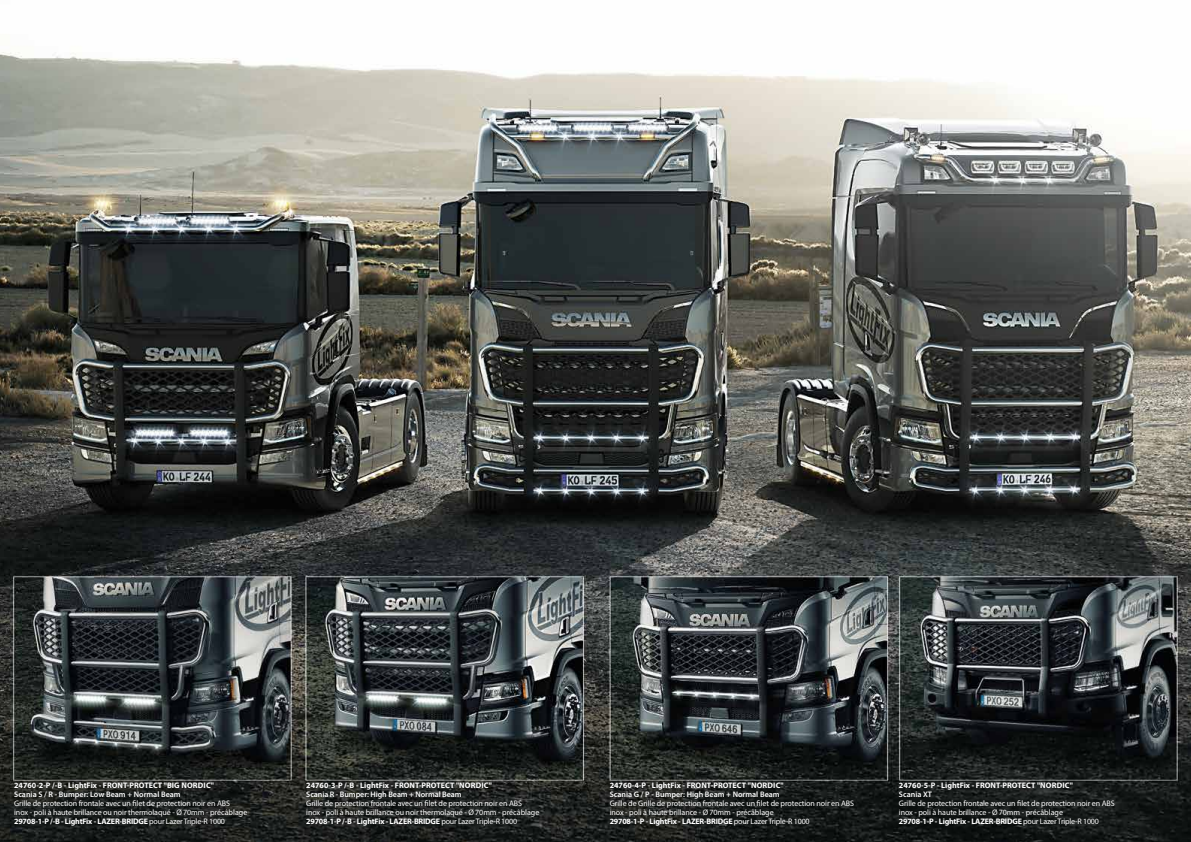
<style>
.page{position:relative;width:1191px;height:842px;background:#fff}
.page>*{position:absolute;margin:0;border:0;box-sizing:border-box;transform-origin:0 0}
.t1{font:8px/9px "Myriad Pro";letter-spacing:-.01em;color:#fff}
.t2{font:700 8px "Myriad Pro";color:#fff}
.t3{font:600 8px "Myriad Pro";color:#fff}
.s1{font-weight:700}
</style>
<div class="page">
<img style="left:0;top:52px;width:1191px;height:790px">
<p class="t2" style="left:14px;top:780px;width:201px">24760-2-P /-B - LightFix - FRONT-PROTECT "BIG NORDIC"</p>
<p class="t3" style="left:14px;top:790px;width:168px">Scania S / R - Bumper: Low Beam + Normal Beam</p>
<p class="t1" style="left:14px;top:799px;width:235px">Grille de protection frontale avec un filet de protection noir en ABS<br>inox - poli à haute brillance ou noir thermolaqué - Ø 70mm - précâblage<br><span class="s1">29708-1-P /-B - LightFix - LAZER-BRIDGE</span> pour Lazer Triple-R 1000</p>
<p class="t2" style="left:306px;top:780px;width:187px">24760-3-P /-B - LightFix - FRONT-PROTECT "NORDIC"</p>
<p class="t3" style="left:306px;top:790px;width:157px">Scania R - Bumper: High Beam + Normal Beam</p>
<p class="t1" style="left:306px;top:799px;width:235px">Grille de protection frontale avec un filet de protection noir en ABS<br>inox - poli à haute brillance ou noir thermolaqué - Ø 70mm - précâblage<br><span class="s1">29708-1-P /-B - LightFix - LAZER-BRIDGE</span> pour Lazer Triple-R 1000</p>
<p class="t2" style="left:609px;top:780px;width:176px">24760-4-P - LightFix - FRONT-PROTECT "NORDIC"</p>
<p class="t3" style="left:609px;top:790px;width:171px">Scania G / P - Bumper: High Beam + Normal Beam</p>
<p class="t1" style="left:609px;top:799px;width:246px">Grille de Grille de protection frontale avec un filet de protection noir en ABS inox - poli à haute brillance - Ø 70mm - précâblage<br><span class="s1">29708-1-P - LightFix - LAZER-BRIDGE</span> pour Lazer Triple-R 1000</p>
<p class="t2" style="left:899px;top:780px;width:176px">24760-5-P - LightFix - FRONT-PROTECT "NORDIC"</p>
<p class="t3" style="left:899px;top:790px;width:35px">Scania XT</p>
<p class="t1" style="left:899px;top:799px;width:217px">Grille de protection frontale avec un filet de protection noir en ABS inox - poli à haute brillance - Ø 70mm - précâblage<br><span class="s1">29708-1-P - LightFix - LAZER-BRIDGE</span> pour Lazer Triple-R 1000</p>
</div>
